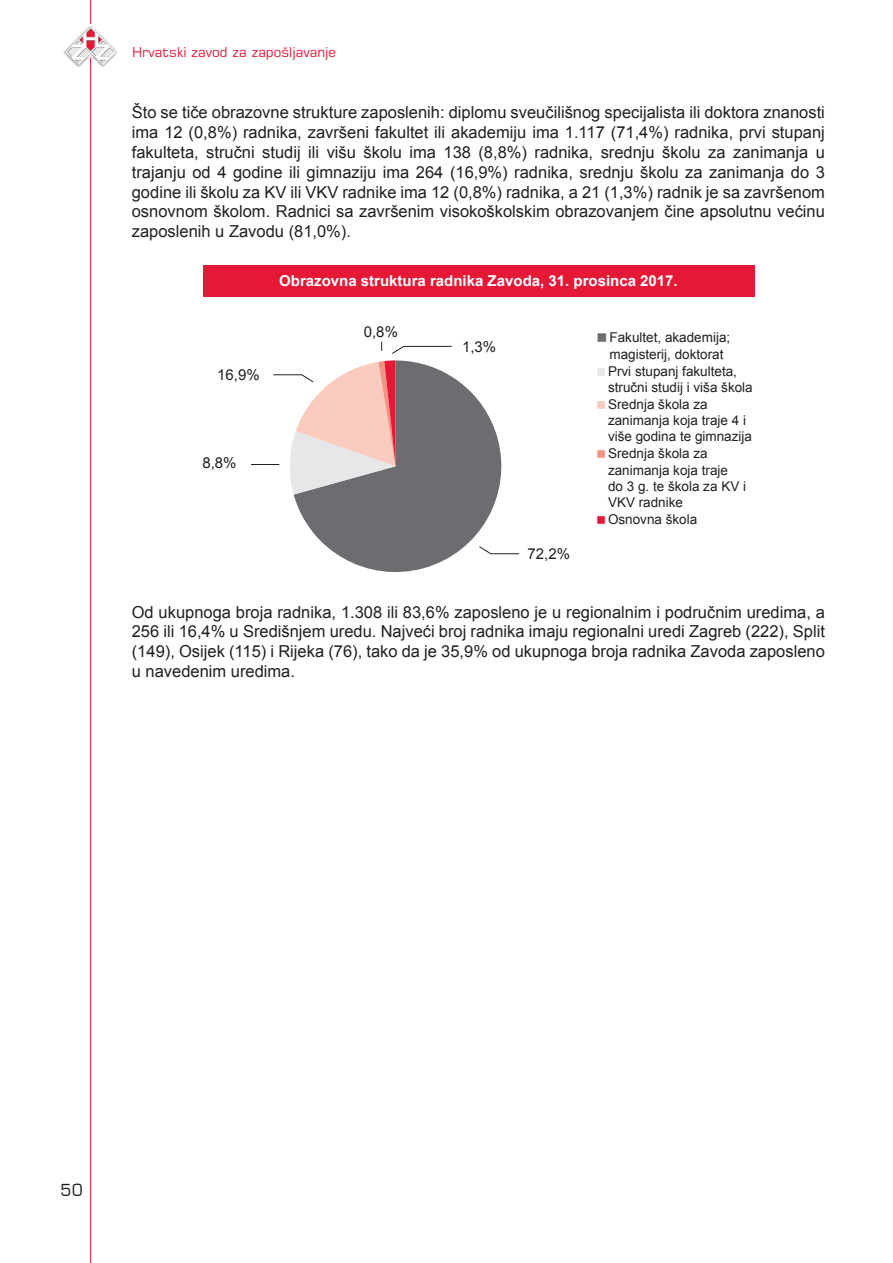
<style>
.page{position:relative;width:893px;height:1263px;background:#fff}
.page>*{position:absolute;margin:0;border:0;box-sizing:border-box;transform-origin:0 0}
.t1{font:16.5px/19.8px "Arial";color:#231f20;text-align:justify}
.t2{font:16.5px "Square 721 BT";color:#231f20}
.t3{font:700 15px "Arial";color:#fff}
.t4{font:15px "Arial";color:#231f20}
.t5{font:13.5px/16.5px "Arial";color:#231f20}
.t6{font:13.5px "Square 721 BT";color:#e51836}
</style>
<div class="page">
<hr style="left:90px;top:0;width:1px;height:1263px;background:#e51836">
<img style="left:64px;top:50px;width:54px;height:6px">
<svg style="left:66px;top:25px;width:50px;height:43px"></svg>
<div style="left:203px;top:265px;width:551px;height:31px;background:#e51836"></div>
<svg style="left:392px;top:346px;width:60px;height:8px"></svg>
<svg style="left:294px;top:360px;width:219px;height:212px;fill:#6c6d70"></svg>
<svg style="left:251px;top:360px;width:145px;height:135px"></svg>
<p class="t6" style="left:132px;top:44px;width:206px">Hrvatski zavod za zapošljavanje</p>
<p class="t1" style="left:132px;top:103px;width:695px">Što se tiče obrazovne strukture zaposlenih: diplomu sveučilišnog specijalista ili doktora znanosti ima 12 (0,8%) radnika, završeni fakultet ili akademiju ima 1.117 (71,4%) radnika, prvi stupanj fakulteta, stručni studij ili višu školu ima 138 (8,8%) radnika, srednju školu za zanimanja u trajanju od 4 godine ili gimnaziju ima 264 (16,9%) radnika, srednju školu za zanimanja do 3 godine ili školu za KV ili VKV radnike ima 12 (0,8%) radnika, a 21 (1,3%) radnik je sa završenom osnovnom školom. Radnici sa završenim visokoškolskim obrazovanjem čine apsolutnu većinu zaposlenih u Zavodu (81,0%).</p>
<p class="t4" style="left:217px;top:365px;width:44px">16,9%</p>
<p class="t4" style="left:202px;top:453px;width:36px">8,8%</p>
<p class="t3" style="left:279px;top:271px;width:400px">Obrazovna struktura radnika Zavoda, 31. prosinca 2017.</p>
<p class="t4" style="left:364px;top:322px;width:36px">0,8%</p>
<p class="t4" style="left:462px;top:337px;width:36px">1,3%</p>
<p class="t4" style="left:528px;top:544px;width:44px">72,2%</p>
<p class="t5" style="left:608px;top:330px;width:146px">Fakultet, akademija; magisterij, doktorat<br>Prvi stupanj fakulteta, stručni studij i viša škola<br>Srednja škola za zanimanja koja traje 4 i više godina te gimnazija<br>Srednja škola za zanimanja koja traje<br>do 3 g. te škola za KV i<br>VKV radnike<br>Osnovna škola</p>
<p class="t1" style="left:132px;top:602px;width:695px">Od ukupnoga broja radnika, 1.308 ili 83,6% zaposleno je u regionalnim i područnim uredima, a 256 ili 16,4% u Središnjem uredu. Najveći broj radnika imaju regionalni uredi Zagreb (222), Split (149), Osijek (115) i Rijeka (76), tako da je 35,9% od ukupnoga broja radnika Zavoda zaposleno u navedenim uredima.</p>
<p class="t2" style="left:61px;top:1180px;width:24px">50</p>
</div>
